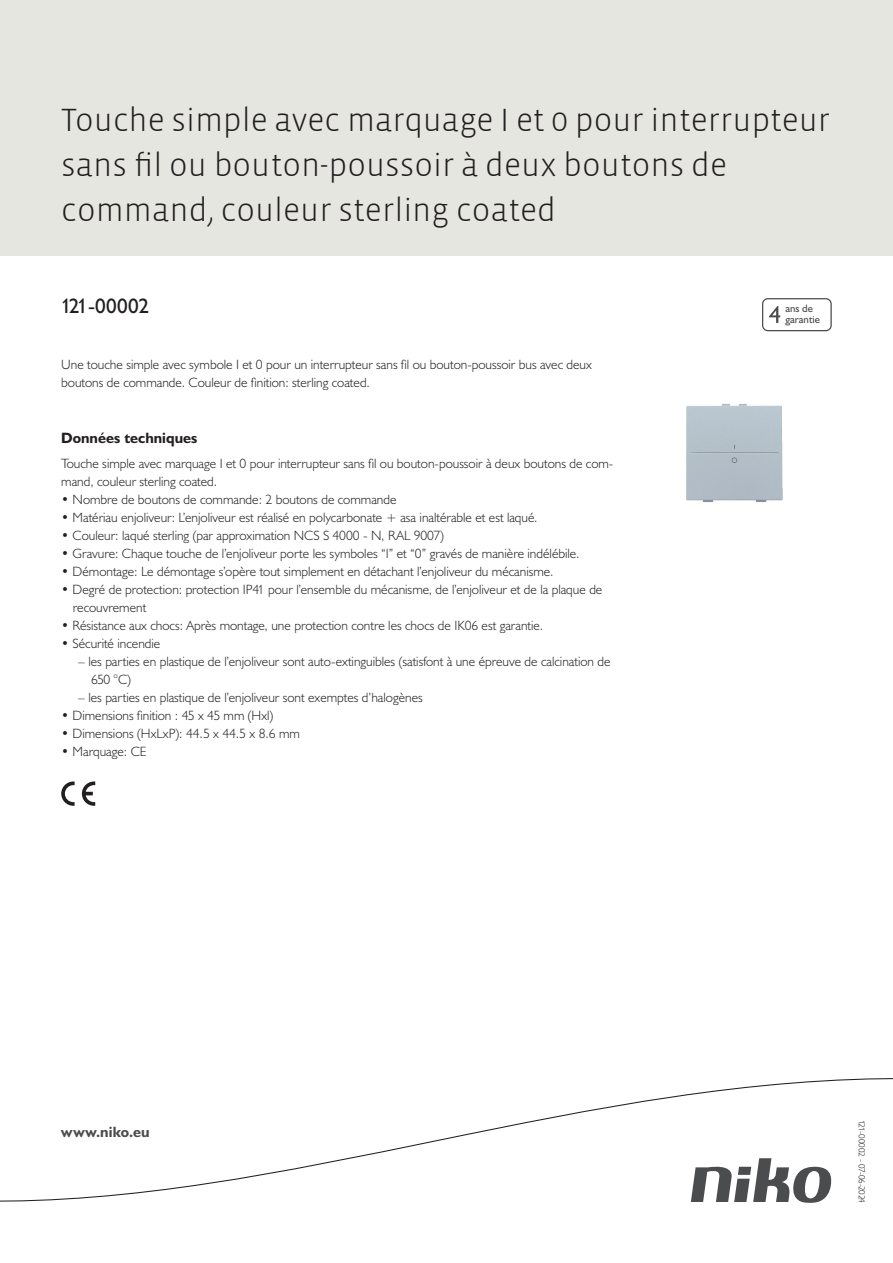
<style>
.page{position:relative;width:893px;height:1263px;background:#fff}
.page>*{position:absolute;margin:0;border:0;box-sizing:border-box;transform-origin:0 0}
.Title_datasheets{font:300 33px/45px "Vista Sans";color:#231f20}
.Article_number{font:21px "Humanist 521 BT";color:#231f20}
.Titles_parts{font:700 15px "Humanist 521 BT";color:#231f20}
.titel_afbeelding{font:700 15px "Humanist 521 BT";letter-spacing:.005em;color:#4b4c4d}
.USP_Bullets{font:300 13.5px/18px "Humanist 521 BT";color:#231f20}
.Platte_tekst_CAB{font:300 13.5px/18px "Humanist 521 BT";color:#231f20}
.USP_Bullets_level_2{font:300 13.5px/18px "Humanist 521 BT";color:#231f20}
.t1{font:10.8px/10.8px "Humanist 521 BT";color:#4b4c4d}
.Revision{font:300 9px "Humanist 521 BT";letter-spacing:-.05em;color:#231f20}
</style>
<div class="page">
<div style="left:0;top:0;width:893px;height:255px;background:#e6e6e0"></div>
<svg style="left:82px;top:781px;width:13px;height:25px"></svg>
<svg style="left:61px;top:781px;width:14px;height:25px"></svg>
<svg style="left:762px;top:298px;width:70px;height:33px"></svg>
<svg style="left:0;top:1078px;width:893px;height:125px"></svg>
<img style="left:686px;top:404px;width:97px;height:98px">
<p class="Title_datasheets" style="left:61px;top:98px;width:770px">Touche simple avec marquage I et 0 pour interrupteur sans fil ou bouton-poussoir à deux boutons de command, couleur sterling coated</p>
<p class="Article_number" style="left:61px;top:293px;width:89px">121-00002</p>
<p class="t1" style="left:785px;top:303px;width:36px">ans de garantie</p>
<p class="Platte_tekst_CAB" style="left:61px;top:355px;width:532px">Une touche simple avec symbole I et 0 pour un interrupteur sans fil ou bouton-poussoir bus avec deux boutons de commande. Couleur de finition: sterling coated.</p>
<p class="Titles_parts" style="left:61px;top:429px;width:138px">Données techniques</p>
<p class="Platte_tekst_CAB" style="left:61px;top:454px;width:554px">Touche simple avec marquage I et 0 pour interrupteur sans fil ou bouton-poussoir à deux boutons de com&shy;mand, couleur sterling coated.</p>
<p class="USP_Bullets" style="left:61px;top:490px;width:337px">• Nombre de boutons de commande: 2 boutons de commande</p>
<p class="USP_Bullets" style="left:61px;top:508px;width:478px">• Matériau enjoliveur: L’enjoliveur est réalisé en polycarbonate + asa inaltérable et est laqué.</p>
<p class="USP_Bullets" style="left:61px;top:526px;width:384px">• Couleur: laqué sterling (par approximation NCS S 4000 - N, RAL 9007)</p>
<p class="USP_Bullets" style="left:61px;top:544px;width:520px">• Gravure: Chaque touche de l’enjoliveur porte les symboles “I” et “0” gravés de manière indélébile.</p>
<p class="USP_Bullets" style="left:61px;top:562px;width:494px">• Démontage: Le démontage s’opère tout simplement en détachant l’enjoliveur du mécanisme.</p>
<p class="USP_Bullets" style="left:73px;top:580px;width:531px;text-indent:-12px">• Degré de protection: protection IP41 pour l’ensemble du mécanisme, de l’enjoliveur et de la plaque de recouvrement</p>
<p class="USP_Bullets" style="left:61px;top:616px;width:483px">• Résistance aux chocs: Après montage, une protection contre les chocs de IK06 est garantie.</p>
<p class="USP_Bullets" style="left:61px;top:634px;width:101px">• Sécurité incendie</p>
<p class="USP_Bullets_level_2" style="left:91px;top:652px;width:521px;text-indent:-13px">– les parties en plastique de l’enjoliveur sont auto-extinguibles (satisfont à une épreuve de calcination de<br>650 °C)</p>
<p class="USP_Bullets_level_2" style="left:78px;top:688px;width:346px">– les parties en plastique de l’enjoliveur sont exemptes d’halogènes</p>
<p class="USP_Bullets" style="left:61px;top:706px;width:214px">• Dimensions finition : 45 x 45 mm (Hxl)</p>
<p class="USP_Bullets" style="left:61px;top:724px;width:240px">• Dimensions (HxLxP): 44.5 x 44.5 x 8.6 mm</p>
<p class="USP_Bullets" style="left:61px;top:742px;width:87px">• Marquage: CE</p>
<p class="titel_afbeelding" style="left:61px;top:1122px;width:90px">www.niko.eu</p>
<p class="Revision" style="left:868px;top:1120px;width:84px;rotate:90deg">121-00002 - 07-06-2024</p>
</div>
